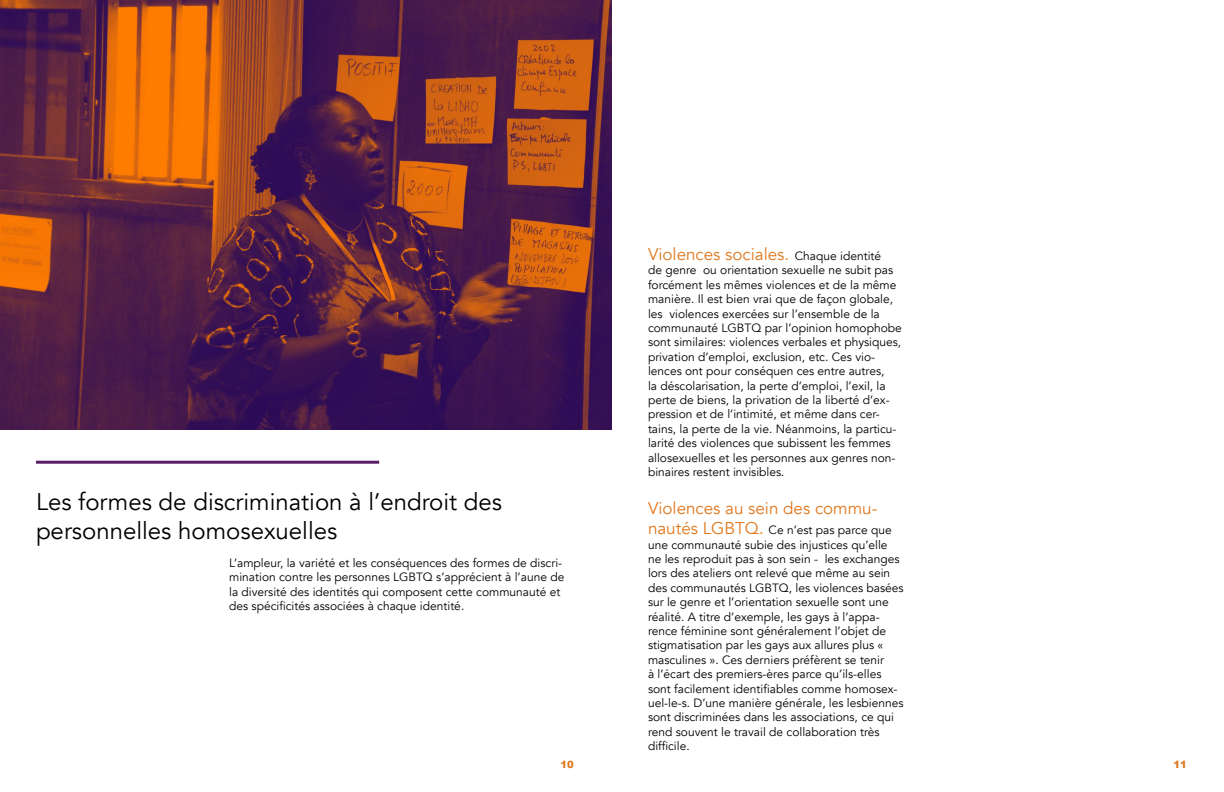
<style>
.page{position:relative;width:1224px;height:792px;background:#fff}
.page>*{position:absolute;margin:0;border:0;box-sizing:border-box;transform-origin:0 0}
.t1{font:24px/28.8px "Avenir";color:#000}
.t2{font:17px "Avenir";color:#e07920}
.t3{font:12px/14.4px "Avenir";color:#000}
.t4{font:900 10px "Arial";color:#e07920}
.s1{font-size:12px;color:#000}
.s2{font-family:"Minion Pro"}
.s3{font-size:17px;color:#e07920}
</style>
<div class="page">
<img style="left:0;top:0;width:612px;height:430px">
<hr style="left:36px;top:461px;width:343px;height:3px;background:#5b1f69">
<h1 class="t1" style="left:36px;top:488px;width:468px">Les formes de discrimination à l’endroit des personnelles homosexuelles</h1>
<p class="t3" style="left:229px;top:556px;width:337px">L’ampleur, la variété et les conséquences des formes de discri&shy;mination contre les personnes LGBTQ s’apprécient à l’aune de la diversité des identités qui composent cette communauté et des spécificités associées à chaque identité.</p>
<h2 class="t2" style="left:648px;top:244px;width:235px">Violences sociales. <span class="s1">Chaque identité</span></h2>
<p class="t3" style="left:648px;top:263px;width:255px">de genre ou orientation sexuelle ne subit pas forcément les mêmes violences et de la même manière. Il est bien vrai que de façon globale, les violences exercées sur l’ensemble de la communauté LGBTQ par l’opinion homophobe sont similaires: violences verbales et physiques, privation d’emploi, exclusion, etc. Ces vio&shy;lences ont pour conséquen ces entre autres,<br>la déscolarisation, la perte d’emploi, l’exil, la perte de biens, la privation de la liberté d’ex&shy;pression et de l’intimité, et même dans cer&shy;tains, la perte de la vie. Néanmoins, la particu&shy;larité des violences que subissent les femmes allosexuelles et les personnes aux genres non&shy;binaires restent invisibles<span class="s2">.</span></p>
<h2 class="t2" style="left:648px;top:498px;width:231px">Violences au sein des commu-</h2>
<p class="t3" style="left:648px;top:523px;width:257px"><span class="s3">nautés LGBTQ.</span> Ce n’est pas parce que une communauté subie des injustices qu’elle ne les reproduit pas à son sein - les exchanges lors des ateliers ont relevé que même au sein des communautés LGBTQ, les violences basées sur le genre et l’orientation sexuelle sont une réalité. A titre d’exemple, les gays à l’appa&shy;rence féminine sont généralement l’objet de stigmatisation par les gays aux allures plus « masculines ». Ces derniers préfèrent se tenir<br>à l’écart des premiers-ères parce qu’ils-elles sont facilement identifiables comme homosex&shy;uel-le-s. D’une manière générale, les lesbiennes sont discriminées dans les associations, ce qui rend souvent le travail de collaboration très difficile.</p>
<p class="t4" style="left:560px;top:757px;width:15px">10</p>
<p class="t4" style="left:1174px;top:757px;width:15px">11</p>
</div>
